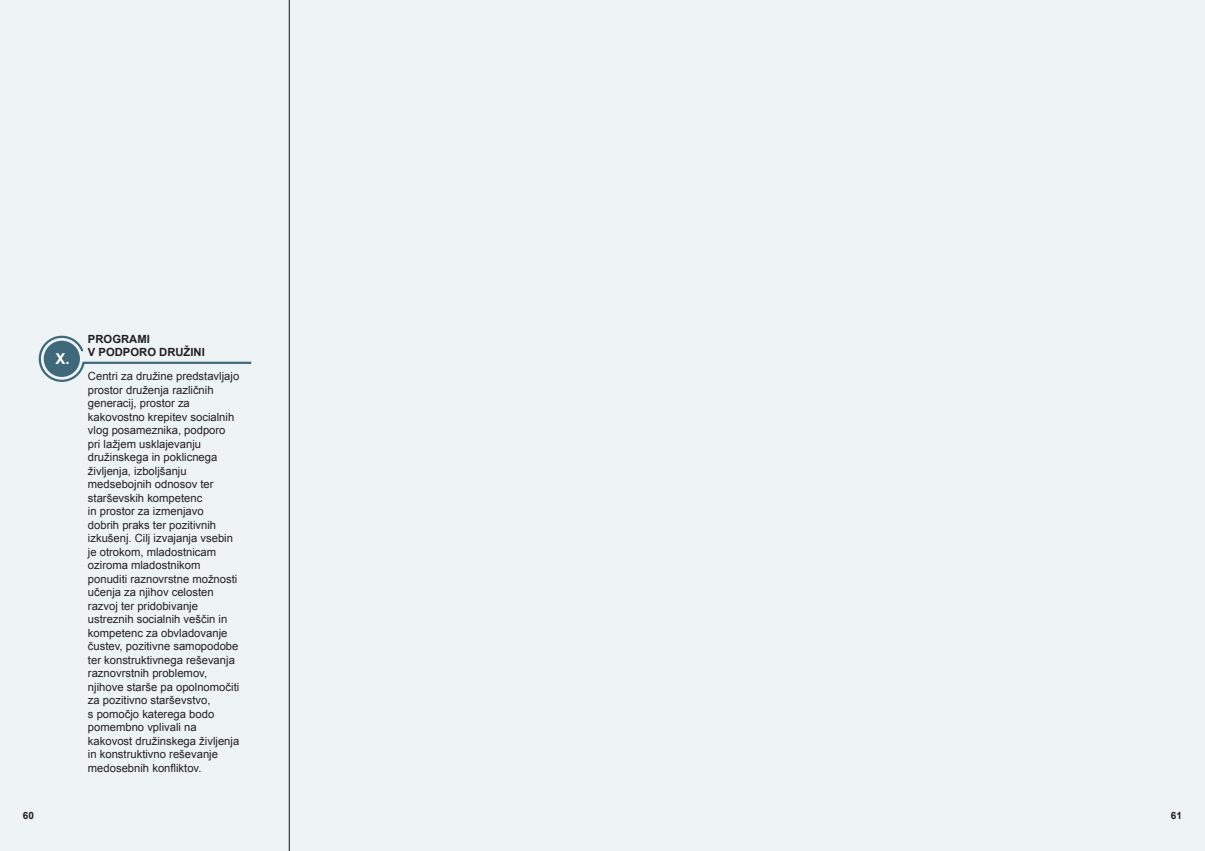
<style>
.page{position:relative;width:1205px;height:851px;background:#fff}
.page>*{position:absolute;margin:0;border:0;box-sizing:border-box;transform-origin:0 0}
.t1{font:700 15px "Arial";color:#fff}
.t2{font:11.25px/13.5px "Arial";color:#231f20}
.t3{font:700 11.25px/13.5px "Arial";color:#231f20}
.t4{font:700 10px "Arial";color:#231f20}
</style>
<div class="page">
<div style="left:0;top:0;width:1205px;height:850px;background:#eef3f6"></div>
<hr style="left:289px;top:0;width:1px;height:850px;background:#231f20">
<svg style="left:38px;top:335px;width:214px;height:47px"></svg>
<div style="left:44px;top:340px;width:36px;height:37px;background:#3f687a;border-radius:50%"></div>
<h1 class="t1" style="left:55px;top:349px;width:16px">X.</h1>
<p class="t3" style="left:88px;top:332px;width:118px">PROGRAMI<br>V PODPORO DRUŽINI</p>
<p class="t2" style="left:88px;top:369px;width:153px">Centri za družine predstavljajo prostor druženja različnih generacij, prostor za kakovostno krepitev socialnih vlog posameznika, podporo pri lažjem usklajevanju družinskega in poklicnega življenja, izboljšanju medsebojnih odnosov ter starševskih kompetenc<br>in prostor za izmenjavo<br>dobrih praks ter pozitivnih izkušenj. Cilj izvajanja vsebin je otrokom, mladostnicam oziroma mladostnikom ponuditi raznovrstne možnosti učenja za njihov celosten razvoj ter pridobivanje ustreznih socialnih veščin in kompetenc za obvladovanje čustev, pozitivne samopodobe ter konstruktivnega reševanja raznovrstnih problemov, njihove starše pa opolnomočiti za pozitivno starševstvo,<br>s pomočjo katerega bodo pomembno vplivali na kakovost družinskega življenja in konstruktivno reševanje medosebnih konfliktov.</p>
<p class="t4" style="left:23px;top:809px;width:13px">60</p>
<p class="t4" style="left:1171px;top:809px;width:13px">61</p>
</div>
